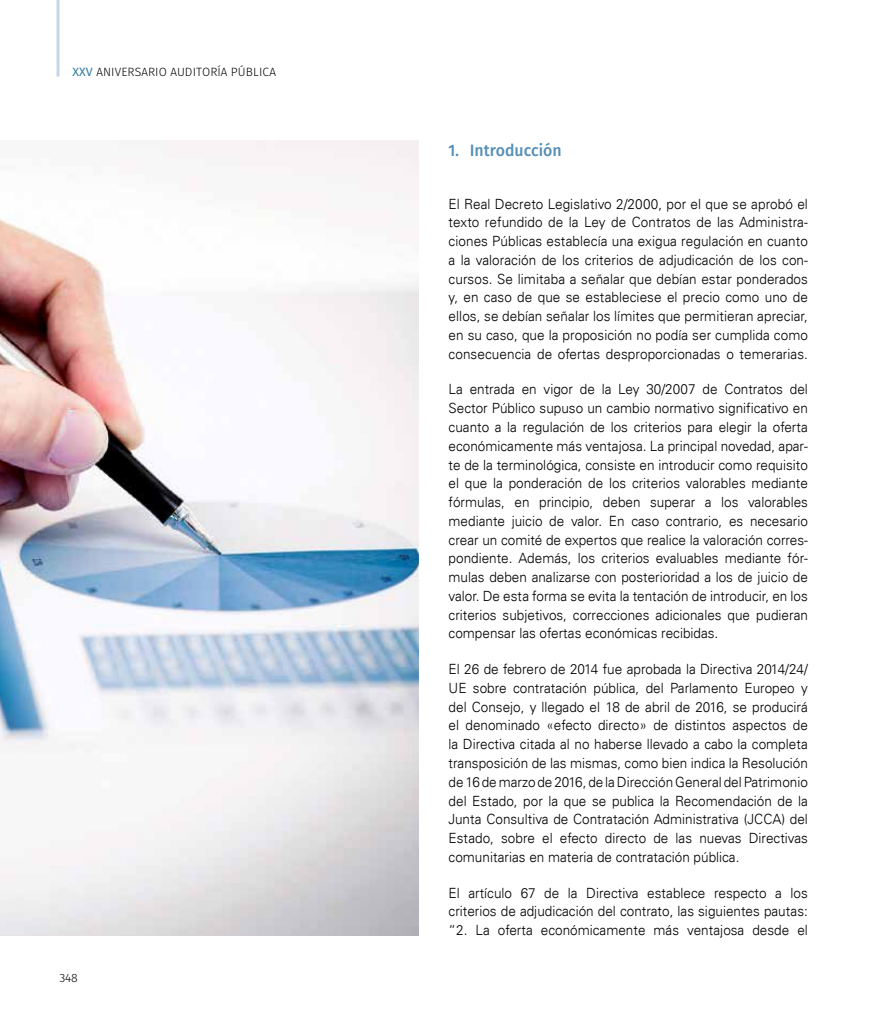
<style>
.page{position:relative;width:893px;height:1021px;background:#fff}
.page>*{position:absolute;margin:0;border:0;box-sizing:border-box;transform-origin:0 0}
.t1{font:16.5px "Fira Sans OT Medium";color:#568eb6;scale:.96 1}
.t2{font:300 14.1px/18.8px "Univers LT";color:#000;text-align:justify;scale:.96 1}
.t3{font:12px "Fira Sans OT Light";letter-spacing:.01em;color:#000}
.s1{font-family:"Fira Sans OT";color:#2c7ba2}
</style>
<div class="page">
<hr style="left:57px;top:0;width:3px;height:77px;background:#c7d6e7">
<img style="left:0;top:140px;width:419px;height:795px">
<p class="t3" style="left:72px;top:63px;width:205px"><span class="s1">XXV</span> ANIVERSARIO AUDITORÍA PÚBLICA</p>
<p class="t3" style="left:60px;top:969px;width:20px">348</p>
<p class="t1" style="left:449px;top:138px;width:119px">1. Introducción</p>
<p class="t2" style="left:449px;top:194px;width:376px">El Real Decreto Legislativo 2/2000, por el que se aprobó el texto refundido de la Ley de Contratos de las Administra&shy;ciones Públicas establecía una exigua regulación en cuanto a la valoración de los criterios de adjudicación de los con&shy;cursos. Se limitaba a señalar que debían estar ponderados y, en caso de que se estableciese el precio como uno de ellos, se debían señalar los límites que permitieran apreciar, en su caso, que la proposición no podía ser cumplida como consecuencia de ofertas desproporcionadas o temerarias.</p>
<p class="t2" style="left:449px;top:380px;width:376px">La entrada en vigor de la Ley 30/2007 de Contratos del Sector Público supuso un cambio normativo significativo en cuanto a la regulación de los criterios para elegir la oferta económicamente más ventajosa. La principal novedad, apar&shy;te de la terminológica, consiste en introducir como requisito el que la ponderación de los criterios valorables mediante fórmulas, en principio, deben superar a los valorables mediante juicio de valor. En caso contrario, es necesario crear un comité de expertos que realice la valoración corres&shy;pondiente. Además, los criterios evaluables mediante fór&shy;mulas deben analizarse con posterioridad a los de juicio de valor. De esta forma se evita la tentación de introducir, en los criterios subjetivos, correcciones adicionales que pudieran compensar las ofertas económicas recibidas.</p>
<p class="t2" style="left:449px;top:659px;width:376px">El 26 de febrero de 2014 fue aprobada la Directiva 2014/24/ UE sobre contratación pública, del Parlamento Europeo y del Consejo, y llegado el 18 de abril de 2016, se producirá el denominado «efecto directo» de distintos aspectos de la Directiva citada al no haberse llevado a cabo la completa transposición de las mismas, como bien indica la Resolución de 16 de marzo de 2016, de la Dirección General del Patrimonio del Estado, por la que se publica la Recomendación de la Junta Consultiva de Contratación Administrativa (JCCA) del Estado, sobre el efecto directo de las nuevas Directivas comunitarias en materia de contratación pública.</p>
<p class="t2" style="left:449px;top:883px;width:376px">El artículo 67 de la Directiva establece respecto a los criterios de adjudicación del contrato, las siguientes pautas: “2. La oferta económicamente más ventajosa desde el</p>
</div>
